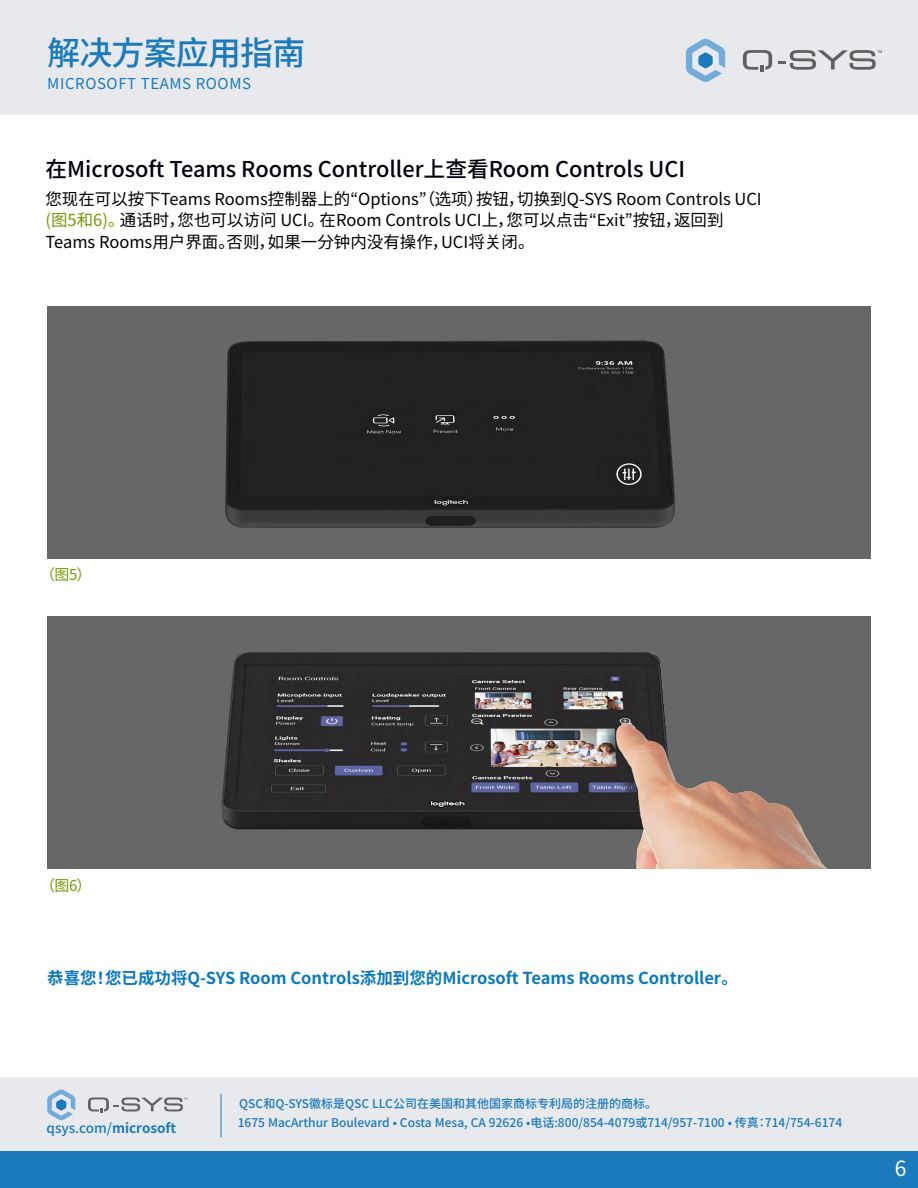
<style>
.page{position:relative;width:918px;height:1188px;background:#fff}
.page>*{position:absolute;margin:0;border:0;box-sizing:border-box;transform-origin:0 0}
.t1{font:500 33px "Noto Sans CJ Kjp";letter-spacing:-.025em;color:#1b7abb}
.t2{font:500 21.75px "Noto Sans CJ Kjp";color:#00000a}
.t3{font:21px "Noto Sans CJ Kjp";color:#fff}
.t4{font:16.5px/21px "Noto Sans CJ Kjp";color:#000}
.t5{font:700 16.5px "Noto Sans CJ Kjp";color:#0c79be}
.t6{font:15px "Noto Sans CJ Kjp";letter-spacing:.04em;color:#1b7abb}
.t7{font:15px "Noto Sans CJ Kjp";color:#769807}
.t8{font:500 13.5px "Noto Sans CJ Kjp";color:#1b7abb}
.t9{font:500 12px "Noto Sans CJ Kjp";color:#1b7abb}
.s1{color:#769807}
.s2{font-weight:700}
</style>
<div class="page">
<div style="left:0;top:0;width:918px;height:114px;background:#e7e9ec"></div>
<div style="left:0;top:1151px;width:918px;height:37px;background:#1b7abb"></div>
<svg style="left:686px;top:39px;width:39px;height:43px"></svg>
<svg style="left:743px;top:50px;width:29px;height:22px"></svg>
<svg style="left:778px;top:50px;width:104px;height:20px"></svg>
<div style="left:0;top:1077px;width:918px;height:74px;background:#e7e9ec"></div>
<hr style="left:221px;top:1094px;width:1px;height:43px;background:#1b7abb">
<img style="left:47px;top:307px;width:824px;height:252px">
<img style="left:47px;top:616px;width:824px;height:252px">
<svg style="left:47px;top:1089px;width:28px;height:31px"></svg>
<svg style="left:88px;top:1097px;width:99px;height:16px"></svg>
<h1 class="t1" style="left:47px;top:34px;width:260px">解决方案应用指南</h1>
<p class="t6" style="left:47px;top:75px;width:205px">MICROSOFT TEAMS ROOMS</p>
<h2 class="t2" style="left:45px;top:157px;width:641px">在Microsoft Teams Rooms Controller上查看Room Controls UCI</h2>
<p class="t4" style="left:45px;top:189px;width:718px">您现在可以按下Teams Rooms控制器上的“Options”（选项）按钮，切换到Q-SYS Room Controls UCI <span class="s1">(图5和6)。</span>通话时，您也可以访问 UCI。在Room Controls UCI上，您可以点击“Exit”按钮，返回到</p>
<p class="t4" style="left:45px;top:232px;width:491px">Teams Rooms用户界面。否则，如果一分钟内没有操作，UCI将关闭。</p>
<p class="t7" style="left:40px;top:566px;width:53px">（图5）</p>
<p class="t7" style="left:40px;top:878px;width:53px">（图6）</p>
<p class="t5" style="left:47px;top:969px;width:692px">恭喜您！您已成功将Q-SYS Room Controls添加到您的Microsoft Teams Rooms Controller。</p>
<p class="t9" style="left:239px;top:1097px;width:419px">QSC和Q-SYS徽标是QSC LLC公司在美国和其他国家商标专利局的注册的商标。</p>
<p class="t8" style="left:46px;top:1121px;width:131px">qsys.com/<span class="s2">microsoft</span></p>
<p class="t9" style="left:238px;top:1116px;width:606px">1675 MacArthur Boulevard • Costa Mesa, CA 92626 •电话:800/854-4079或714/957-7100 • 传真：714/754-6174</p>
<p class="t3" style="left:895px;top:1157px;width:13px">6</p>
</div>
